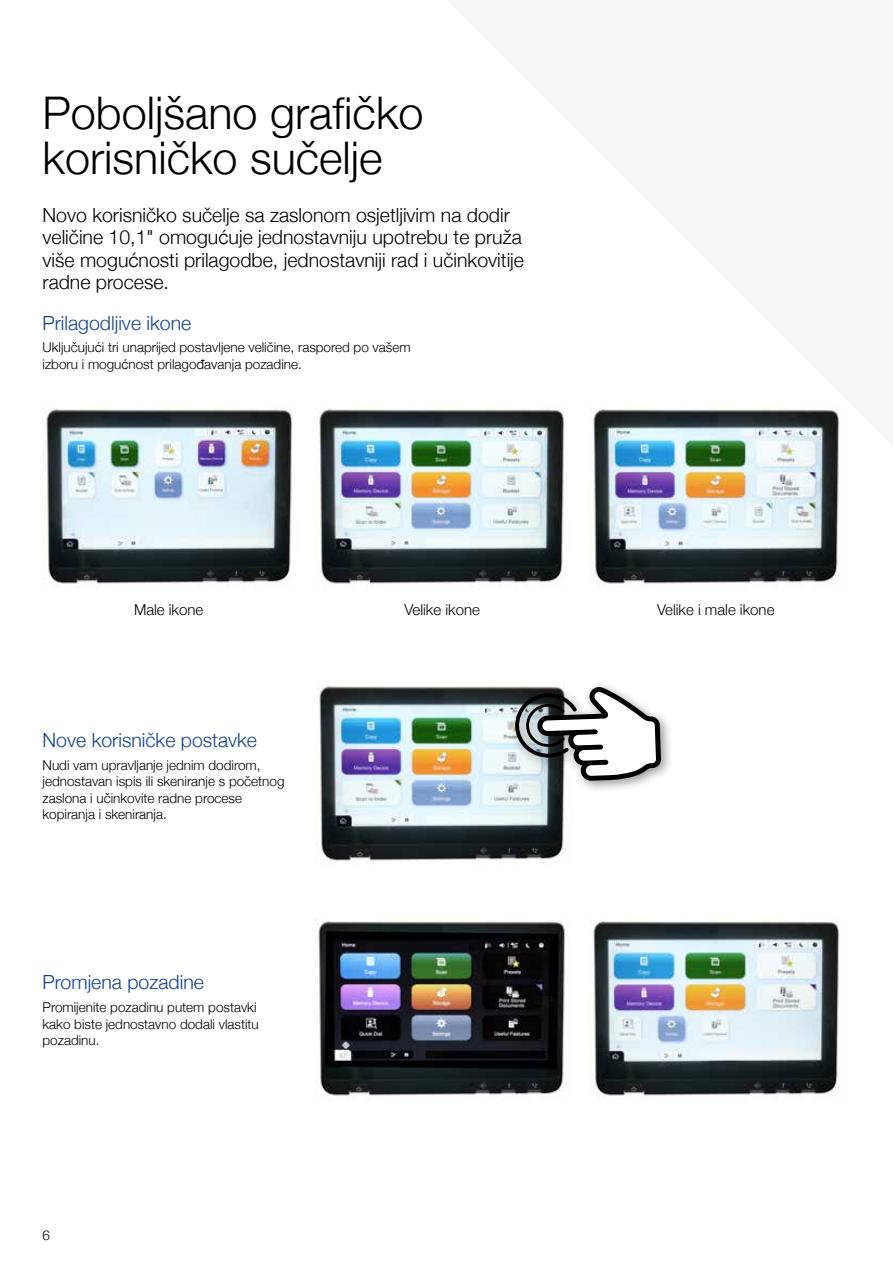
<style>
.page{position:relative;width:893px;height:1263px;background:#fff}
.page>*{position:absolute;margin:0;border:0;box-sizing:border-box;transform-origin:0 0}
.t1{font:300 45px/45px "Helvetica Neue";color:#000}
.t2{font:300 19.5px/22.5px "Helvetica Neue";color:#000}
.t3{font:300 19.5px "Helvetica Neue";color:#164194}
.t4{font:300 15px "Helvetica Neue";color:#000}
.t5{font:300 13.5px/16.5px "Helvetica Neue";color:#000}
</style>
<div class="page">
<img style="left:45px;top:407px;width:248px;height:181px">
<img style="left:314px;top:407px;width:251px;height:181px">
<img style="left:588px;top:407px;width:252px;height:181px">
<img style="left:592px;top:919px;width:248px;height:181px">
<img style="left:318px;top:685px;width:246px;height:180px">
<div style="left:509px;top:681px;width:165px;height:112px;background:#000;opacity:.4"></div>
<svg style="left:515px;top:687px;width:146px;height:94px"></svg>
<img style="left:315px;top:919px;width:250px;height:180px">
<h1 class="t1" style="left:43px;top:87px;width:382px">Poboljšano grafičko korisničko sučelje</h1>
<h2 class="t2" style="left:43px;top:202px;width:483px">Novo korisničko sučelje sa zaslonom osjetljivim na dodir veličine 10,1" omogućuje jednostavniju upotrebu te pruža više mogućnosti prilagodbe, jednostavniji rad i učinkovitije radne procese.</h2>
<h2 class="t3" style="left:43px;top:307px;width:150px">Prilagodljive ikone</h2>
<p class="t5" style="left:43px;top:338px;width:370px">Uključujući tri unaprijed postavljene veličine, raspored po vašem izboru i mogućnost prilagođavanja pozadine.</p>
<p class="t4" style="left:134px;top:598px;width:71px">Male ikone</p>
<p class="t4" style="left:405px;top:598px;width:77px">Velike ikone</p>
<p class="t4" style="left:657px;top:598px;width:119px">Velike i male ikone</p>
<h2 class="t3" style="left:43px;top:724px;width:216px">Nove korisničke postavke</h2>
<p class="t5" style="left:43px;top:755px;width:244px">Nudi vam upravljanje jednim dodirom, jednostavan ispis ili skeniranje s početnog zaslona i učinkovite radne procese kopiranja i skeniranja.</p>
<h2 class="t3" style="left:43px;top:966px;width:163px">Promjena pozadine</h2>
<p class="t5" style="left:43px;top:998px;width:218px">Promijenite pozadinu putem postavki kako biste jednostavno dodali vlastitu pozadinu.</p>
<p class="t5" style="left:43px;top:1226px;width:9px">6</p>
</div>
